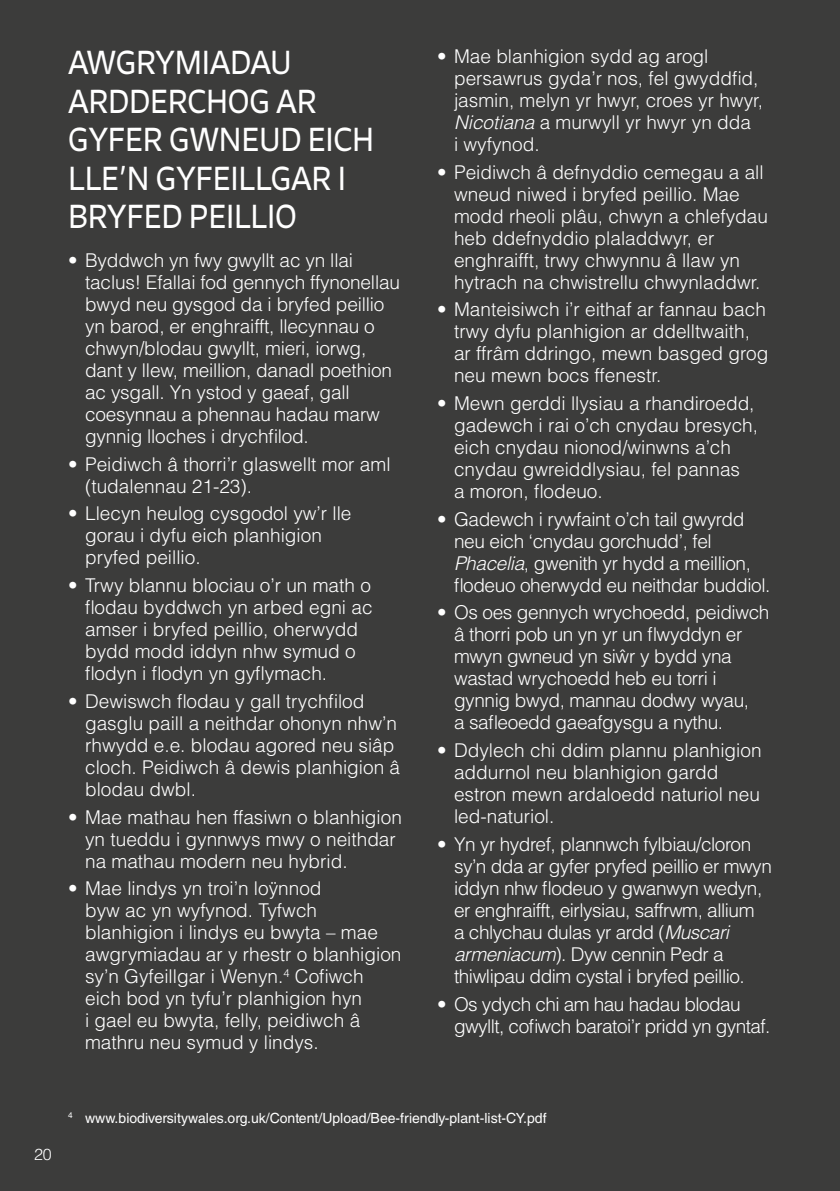
<style>
.page{position:relative;width:840px;height:1191px;background:#fff}
.page>*{position:absolute;margin:0;border:0;box-sizing:border-box;transform-origin:0 0}
.H1_title_black{font:32px/38.4px "Signo";letter-spacing:-.01em;color:#fff}
.p_Main_Text_9_5_bullets{font:300 19px/22px "Helvetica LT Std";color:#fff}
.p_Main_Text_9_5_bullets-2{font:300 19px/22px "Helvetica LT Std";letter-spacing:-.02em;color:#fff}
.p_Main_Text_9_5_bullets-3{font:300 19px/22px "Helvetica LT Std";letter-spacing:-.025em;color:#fff}
.p_Main_Text_9_5_bullets-4{font:300 19px/22px "Helvetica LT Std";letter-spacing:-.03em;color:#fff}
.t1{font:300 16px "Helvetica LT Std";color:#fff}
.p_footnote_White{font:14px "Helvetica LT Std";color:#fff}
.s1{font-style:italic}
</style>
<div class="page">
<hr style="left:839px;top:761px;width:1px;height:346px;background:#3c3c3b">
<div style="left:0;top:0;width:839px;height:1191px;background:#3c3c3b"></div>
<h1 class="H1_title_black" style="left:68px;top:43px;width:307px">AWGRYMIADAU<br>ARDDERCHOG AR<br>GYFER GWNEUD EICH<br>LLE’N GYFEILLGAR I<br>BRYFED PEILLIO</h1>
<p class="p_Main_Text_9_5_bullets" style="left:85px;top:249px;width:316px;text-indent:-17px">• Byddwch yn fwy gwyllt ac yn llai taclus! Efallai fod gennych ffynonellau bwyd neu gysgod da i bryfed peillio yn barod, er enghraifft, llecynnau o chwyn/blodau gwyllt, mieri, iorwg, dant y llew, meillion, danadl poethion ac ysgall. Yn ystod y gaeaf, gall coesynnau a phennau hadau marw gynnig lloches i drychfilod.</p>
<p class="p_Main_Text_9_5_bullets" style="left:85px;top:453px;width:307px;text-indent:-17px">• Peidiwch â thorri’r glaswellt mor aml (tudalennau 21-23).</p>
<p class="p_Main_Text_9_5_bullets" style="left:85px;top:502px;width:268px;text-indent:-17px">• Llecyn heulog cysgodol yw’r lle gorau i dyfu eich planhigion pryfed peillio.</p>
<p class="p_Main_Text_9_5_bullets" style="left:85px;top:574px;width:289px;text-indent:-17px">• Trwy blannu blociau o’r un math o flodau byddwch yn arbed egni ac amser i bryfed peillio, oherwydd bydd modd iddyn nhw symud o flodyn i flodyn yn gyflymach.</p>
<p class="p_Main_Text_9_5_bullets" style="left:85px;top:690px;width:316px;text-indent:-17px">• Dewiswch flodau y gall trychfilod gasglu paill a neithdar ohonyn nhw’n rhwydd e.e. blodau agored neu siâp cloch. Peidiwch â dewis planhigion â blodau dwbl.</p>
<p class="p_Main_Text_9_5_bullets" style="left:85px;top:805px;width:318px;text-indent:-17px">• Mae mathau hen ffasiwn o blanhigion yn tueddu i gynnwys mwy o neithdar na mathau modern neu hybrid.</p>
<p class="p_Main_Text_9_5_bullets" style="left:85px;top:877px;width:318px;text-indent:-17px">• Mae lindys yn troi’n loÿnnod<br>byw ac yn wyfynod. Tyfwch blanhigion i lindys eu bwyta – mae awgrymiadau ar y rhestr o blanhigion sy’n Gyfeillgar i Wenyn.<sup>4</sup> Cofiwch eich bod yn tyfu’r planhigion hyn<br>i gael eu bwyta, felly, peidiwch â mathru neu symud y lindys.</p>
<p class="p_Main_Text_9_5_bullets" style="left:454px;top:45px;width:310px;text-indent:-17px">• Mae blanhigion sydd ag arogl persawrus gyda’r nos, fel gwyddfid, jasmin, melyn yr hwyr, croes yr hwyr,<br><span class="s1">Nicotiana</span> a murwyll yr hwyr yn dda<br>i wyfynod.</p>
<p class="p_Main_Text_9_5_bullets" style="left:454px;top:161px;width:315px;text-indent:-17px">• Peidiwch â defnyddio cemegau a all wneud niwed i bryfed peillio. Mae modd rheoli plâu, chwyn a chlefydau heb ddefnyddio plaladdwyr, er enghraifft, trwy chwynnu â llaw yn hytrach na chwistrellu chwynladdwr.</p>
<p class="p_Main_Text_9_5_bullets" style="left:454px;top:298px;width:315px;text-indent:-17px">• Manteisiwch i’r eithaf ar fannau bach trwy dyfu planhigion ar ddelltwaith, ar ffrâm ddringo, mewn basged grog neu mewn bocs ffenestr.</p>
<p class="p_Main_Text_9_5_bullets" style="left:454px;top:392px;width:305px;text-indent:-17px">• Mewn gerddi llysiau a rhandiroedd, gadewch i rai o’ch cnydau bresych, eich cnydau nionod/winwns a’ch cnydau gwreiddlysiau, fel pannas<br>a moron, flodeuo.</p>
<p class="p_Main_Text_9_5_bullets-2" style="left:454px;top:508px;width:318px;text-indent:-17px">• Gadewch i rywfaint o’ch tail gwyrdd neu eich ‘cnydau gorchudd’, fel <span class="s1">Phacelia</span>, gwenith yr hydd a meillion, flodeuo oherwydd eu neithdar buddiol.</p>
<p class="p_Main_Text_9_5_bullets-2" style="left:454px;top:601px;width:317px;text-indent:-17px">• Os oes gennych wrychoedd, peidiwch â thorri pob un yn yr un flwyddyn er mwyn gwneud yn siwˆ r y bydd yna wastad wrychoedd heb eu torri i gynnig bwyd, mannau dodwy wyau,<br>a safleoedd gaeafgysgu a nythu.</p>
<p class="p_Main_Text_9_5_bullets" style="left:454px;top:739px;width:309px;text-indent:-17px">• Ddylech chi ddim plannu planhigion addurnol neu blanhigion gardd estron mewn ardaloedd naturiol neu led-naturiol.</p>
<p class="p_Main_Text_9_5_bullets-3" style="left:454px;top:833px;width:319px;text-indent:-17px">• Yn yr hydref, plannwch fylbiau/cloron sy’n dda ar gyfer pryfed peillio er mwyn iddyn nhw flodeuo y gwanwyn wedyn, er enghraifft, eirlysiau, saffrwm, allium<br>a chlychau dulas yr ardd (<span class="s1">Muscari armeniacum</span>). Dyw cennin Pedr a thiwlipau ddim cystal i bryfed peillio.</p>
<p class="p_Main_Text_9_5_bullets-4" style="left:454px;top:992px;width:318px;text-indent:-17px">• Os ydych chi am hau hadau blodau gwyllt, cofiwch baratoi’r pridd yn gyntaf.</p>
<p class="t1" style="left:34px;top:1143px;width:19px">20</p>
<p class="p_footnote_White" style="left:68px;top:1109px;width:479px"><sup>4</sup> www.biodiversitywales.org.uk/Content/Upload/Bee-friendly-plant-list-CY.pdf</p>
</div>
